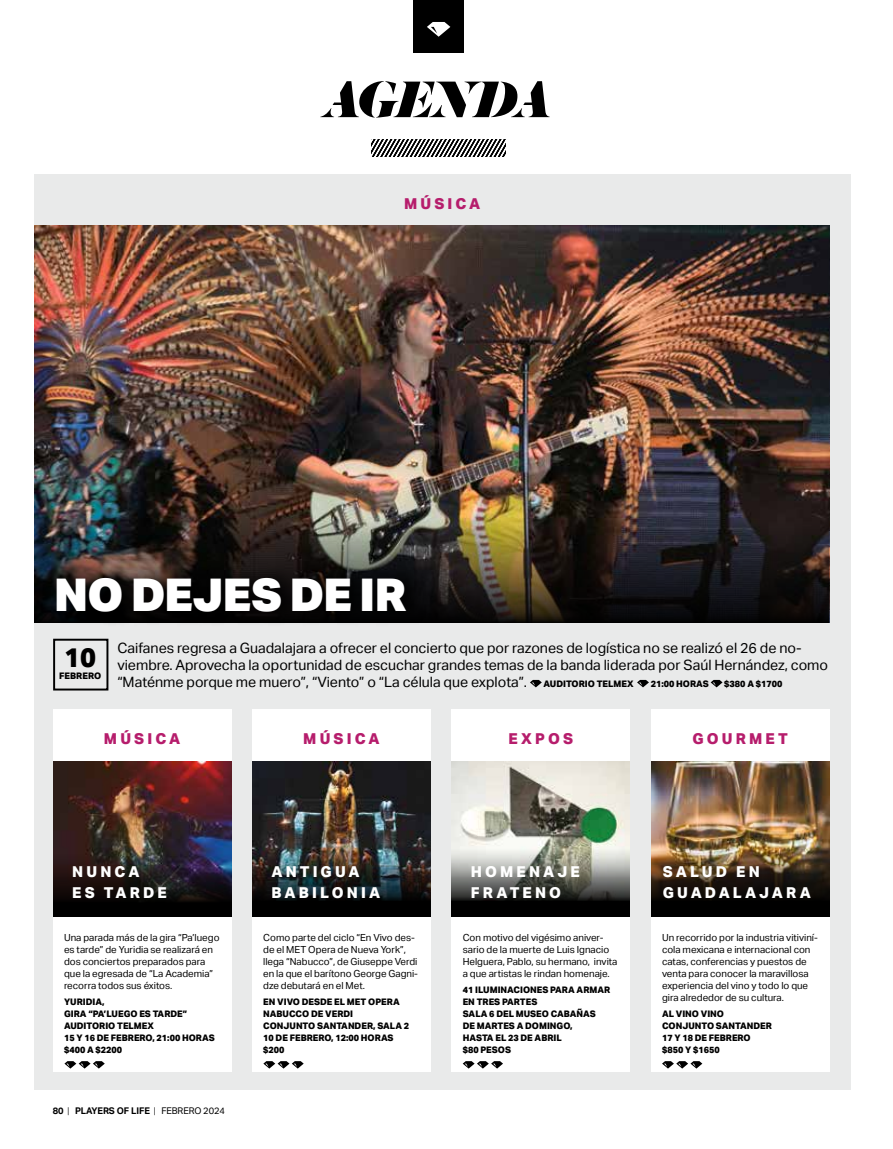
<style>
.page{position:relative;width:893px;height:1149px;background:#fff}
.page>*{position:absolute;margin:0;border:0;box-sizing:border-box;transform-origin:0 0}
.t1{font:italic 900 56.4px "Dala Floda";letter-spacing:-.015em;color:#000}
.t2{font:900 45px "Aktiv Grotesk";letter-spacing:-.015em;color:#fff}
.t3{font:800 27px "Aktiv Grotesk";color:#000}
.t4{font:800 15px/21px "Aktiv Grotesk";letter-spacing:.205em;color:#fff}
.t5{font:800 15px "Aktiv Grotesk";letter-spacing:.21em;color:#b61d6c}
.t6{font:14.25px/17.1px "Aktiv Grotesk";color:#000}
.t7{font:9.75px/12px "Aktiv Grotesk";color:#000}
.t8{font:700 9.15px "Aktiv Grotesk";letter-spacing:-.01em;color:#000}
.t9{font:800 9px/12px "Aktiv Grotesk";color:#000}
.s1{font-weight:800;font-size:9px}
.s2{font-weight:300}
.s3{font-weight:400}
</style>
<div class="page">
<div style="left:34px;top:174px;width:816px;height:914px;background:#e9eaea"></div>
<svg style="left:371px;top:140px;width:135px;height:17px"></svg>
<div style="left:413px;top:0;width:51px;height:52px;background:#000"></div>
<svg style="left:427px;top:22px;width:23px;height:15px"></svg>
<div style="left:651px;top:760px;width:178px;height:311px;background:#fff"></div>
<div style="left:53px;top:709px;width:178px;height:362px;background:#fff"></div>
<div style="left:452px;top:760px;width:178px;height:311px;background:#fff"></div>
<img style="left:53px;top:761px;width:178px;height:76px">
<img style="left:452px;top:761px;width:178px;height:68px">
<svg style="left:64px;top:1061px;width:41px;height:7px"></svg>
<svg style="left:463px;top:1061px;width:40px;height:7px"></svg>
<img style="left:53px;top:837px;width:178px;height:79px">
<svg style="left:452px;top:829px;width:178px;height:87px;background:#757971"></svg>
<div style="left:252px;top:760px;width:179px;height:311px;background:#fff"></div>
<img style="left:252px;top:761px;width:179px;height:68px">
<img style="left:252px;top:829px;width:179px;height:87px">
<div style="left:452px;top:709px;width:178px;height:51px;background:#fff"></div>
<img style="left:651px;top:761px;width:178px;height:68px">
<img style="left:651px;top:829px;width:178px;height:87px">
<svg style="left:662px;top:1061px;width:40px;height:7px"></svg>
<svg style="left:263px;top:1061px;width:41px;height:7px"></svg>
<div style="left:252px;top:709px;width:179px;height:51px;background:#fff"></div>
<div style="left:651px;top:709px;width:178px;height:51px;background:#fff"></div>
<img style="left:34px;top:226px;width:795px;height:396px">
<svg style="left:530px;top:679px;width:12px;height:8px"></svg>
<svg style="left:637px;top:679px;width:12px;height:8px"></svg>
<svg style="left:711px;top:679px;width:11px;height:8px"></svg>
<div style="left:53px;top:638px;width:55px;height:52px;border:2px solid #000"></div>
<img style="left:34px;top:519px;width:794px;height:103px">
<svg style="left:52px;top:564px;width:375px;height:59px;background:#0f0c0b"></svg>
<h1 class="t1" style="left:326px;top:60px;width:227px">AGENDA</h1>
<h3 class="t5" style="left:404px;top:194px;width:78px">MÚSICA</h3>
<h2 class="t2" style="left:54px;top:565px;width:354px">NO DEJES DE IR</h2>
<h3 class="t3" style="left:64px;top:641px;width:33px">10</h3>
<p class="t9" style="left:59px;top:669px;width:43px">FEBRERO</p>
<p class="t6" style="left:117px;top:639px;width:712px">Caifanes regresa a Guadalajara a ofrecer el concierto que por razones de logística no se realizó el 26 de no&shy;viembre. Aprovecha la oportunidad de escuchar grandes temas de la banda liderada por Saúl Hernández, como “Maténme porque me muero”, “Viento” o “La célula que explota”. <span class="s1">AUDITORIO TELMEX</span></p>
<p class="t9" style="left:651px;top:678px;width:60px">21:00 HORAS</p>
<p class="t9" style="left:724px;top:678px;width:60px">$380 A $1700</p>
<h3 class="t5" style="left:104px;top:729px;width:78px">MÚSICA</h3>
<h3 class="t5" style="left:303px;top:729px;width:78px">MÚSICA</h3>
<h3 class="t5" style="left:509px;top:729px;width:66px">EXPOS</h3>
<h3 class="t5" style="left:693px;top:729px;width:97px">GOURMET</h3>
<h3 class="t4" style="left:72px;top:860px;width:96px">NUNCA<br>ES TARDE</h3>
<p class="t7" style="left:64px;top:930px;width:157px">Una parada más de la gira “Pa’luego es tarde” de Yuridia se realizará en dos conciertos preparados para que la egresada de “La Academia” recorra todos sus éxitos.</p>
<p class="t9" style="left:64px;top:995px;width:152px">YURIDIA,<br>GIRA “PA’LUEGO ES TARDE”<br>AUDITORIO TELMEX<br>15 Y 16 DE FEBRERO, 21:00 HORAS $400 A $2200</p>
<p class="t8" style="left:53px;top:1105px;width:174px">80 <span class="s2">|</span> PLAYERS OF LIFE <span class="s2">|</span> <span class="s3">FEBRERO 2024</span></p>
<h3 class="t4" style="left:272px;top:860px;width:110px">ANTIGUA<br>BABILONIA</h3>
<h3 class="t4" style="left:471px;top:860px;width:110px">HOMENAJE<br>FRATENO</h3>
<p class="t7" style="left:263px;top:930px;width:156px">Como parte del ciclo “En Vivo des&shy;de el MET Opera de Nueva York”, llega “Nabucco”, de Giuseppe Verdi en la que el barítono George Gagni&shy;dze debutará en el Met.</p>
<p class="t9" style="left:263px;top:995px;width:148px">EN VIVO DESDE EL MET OPERA<br>NABUCCO DE VERDI<br>CONJUNTO SANTANDER, SALA 2<br>10 DE FEBRERO, 12:00 HORAS $200</p>
<p class="t7" style="left:463px;top:930px;width:156px">Con motivo del vigésimo aniver&shy;sario de la muerte de Luis Ignacio Helguera, Pablo, su hermano, invita a que artistas le rindan homenaje.</p>
<p class="t9" style="left:463px;top:983px;width:149px">41 ILUMINACIONES PARA ARMAR<br>EN TRES PARTES<br>SALA 6 DEL MUSEO CABAÑAS<br>DE MARTES A DOMINGO,<br>HASTA EL 23 DE ABRIL<br>$80 PESOS</p>
<h3 class="t4" style="left:663px;top:860px;width:150px">SALUD EN<br>GUADALAJARA</h3>
<p class="t7" style="left:662px;top:930px;width:157px">Un recorrido por la industria vitiviní&shy;cola mexicana e internacional con catas, conferencias y puestos de venta para conocer la maravillosa experiencia del vino y todo lo que gira alrededor de su cultura.</p>
<p class="t9" style="left:662px;top:1007px;width:111px">AL VINO VINO<br>CONJUNTO SANTANDER<br>17 Y 18 DE FEBRERO $850 Y $1650</p>
</div>
